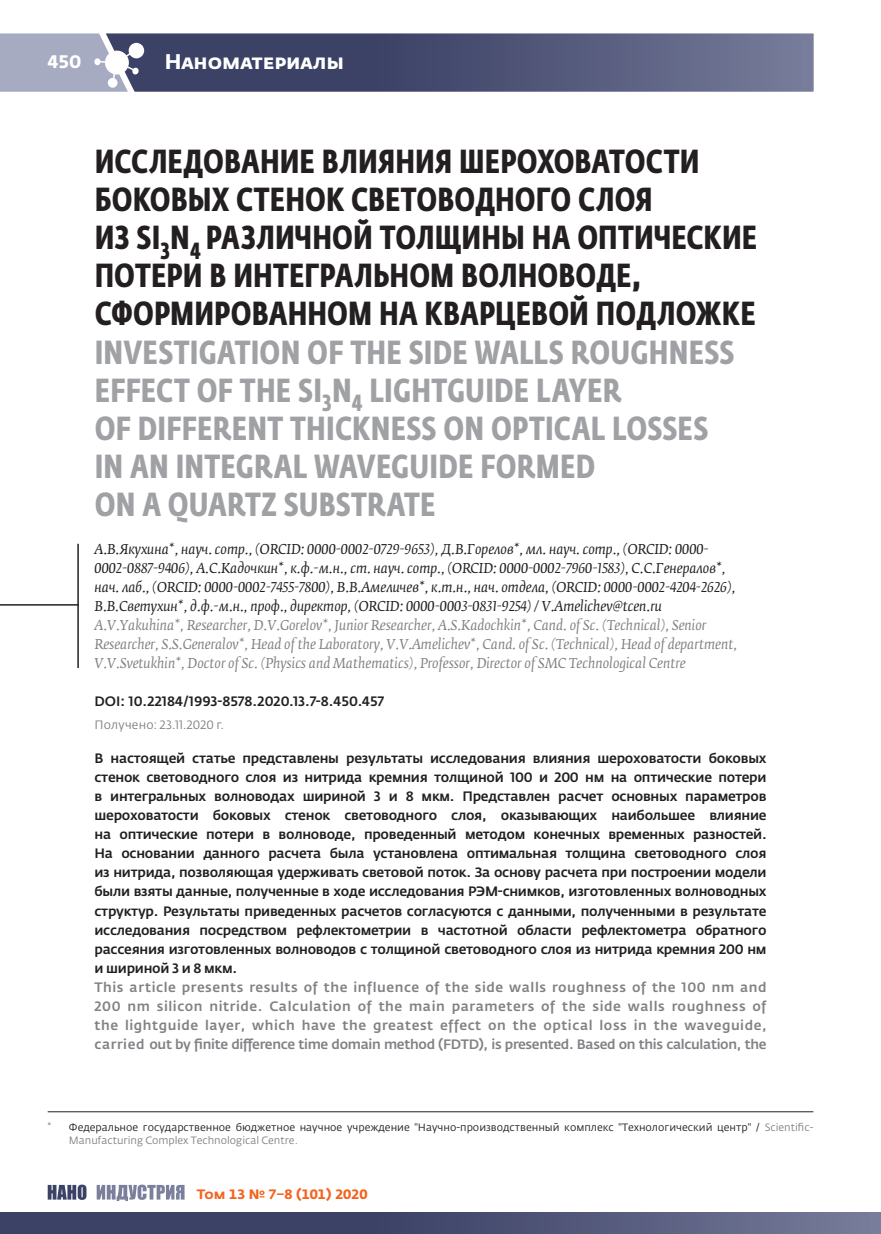
<style>
.page{position:relative;width:881px;height:1234px;background:#fff}
.page>*{position:absolute;margin:0;border:0;box-sizing:border-box;transform-origin:0 0}
.t1{font:700 33px/38.1px "Fedra Sans Cond Pro";color:#231f20}
.t2{font:700 33px/38.1px "Fedra Sans Cond Pro";letter-spacing:.005em;color:#a0a1a5}
.t3{font:700 21px "Fedra Sans Alt Pro";color:#fff}
.t4{font:700 18px "Fedra Sans Alt Pro";color:#fff}
.t5{font:500 13.5px/19px "Fedra Sans Pro";letter-spacing:-.02em;color:#231f20;text-align:justify}
.t6{font:italic 13.5px/19px "Fedra Serif B Pro";color:#231f20}
.t7{font:500 13.5px/19px "Fedra Sans Pro";letter-spacing:-.025em;color:#808285;text-align:justify}
.t8{font:italic 13.5px/19px "Fedra Serif B Pro";color:#808285}
.t9{font:500 13.5px "Fedra Sans Alt Pro";color:#231f20}
.t10{font:700 13.5px "Fedra Sans Alt Pro";color:#f36421}
.t11{font:12px "Fedra Sans Pro";letter-spacing:.015em;color:#808285}
.t12{font:10.5px/12.6px "Fedra Sans Alt Pro";color:#231f20}
.s1{color:#808285}
</style>
<div class="page">
<svg style="left:48px;top:1184px;width:38px;height:15px"></svg>
<svg style="left:97px;top:1184px;width:87px;height:16px"></svg>
<div style="left:0;top:1211px;width:880px;height:22px;background:linear-gradient(to right,#2d3459,#6c7190)"></div>
<svg style="left:0;top:33px;width:813px;height:59px;background:#606585"></svg>
<hr style="left:0;top:604px;width:79px;height:1px;background:#231f20">
<hr style="left:77px;top:543px;width:2px;height:125px;background:#231f20">
<hr style="left:48px;top:1111px;width:765px;height:1px;background:#231f20">
<h3 class="t4" style="left:48px;top:50px;width:35px">450</h3>
<h2 class="t3" style="left:165px;top:48px;width:181px">Наноматериалы</h2>
<h1 class="t1" style="left:95px;top:143px;width:664px">ИССЛЕДОВАНИЕ ВЛИЯНИЯ ШЕРОХОВАТОСТИ БОКОВЫХ СТЕНОК СВЕТОВОДНОГО СЛОЯ<br>ИЗ SI<sub>3</sub>N<sub>4</sub> РАЗЛИЧНОЙ ТОЛЩИНЫ НА ОПТИЧЕСКИЕ ПОТЕРИ В ИНТЕГРАЛЬНОМ ВОЛНОВОДЕ, СФОРМИРОВАННОМ НА КВАРЦЕВОЙ ПОДЛОЖКЕ</h1>
<h1 class="t2" style="left:95px;top:333px;width:641px">INVESTIGATION OF THE SIDE WALLS ROUGHNESS EFFECT OF THE SI<sub>3</sub>N<sub>4</sub> LIGHTGUIDE LAYER<br>OF DIFFERENT THICKNESS ON OPTICAL LOSSES IN AN INTEGRAL WAVEGUIDE FORMED<br>ON A QUARTZ SUBSTRATE</h1>
<p class="t6" style="left:94px;top:539px;width:642px">А.В.Якухина*, науч. сотр., (ORCID: 0000-0002-0729-9653), Д.В.Горелов*, мл. науч. сотр., (ORCID: 0000- 0002-0887-9406), А.С.Кадочкин*, к.ф.-м.н., ст. науч. сотр., (ORCID: 0000-0002-7960-1583), С.С.Генералов*, нач. лаб., (ORCID: 0000-0002-7455-7800), В.В.Амеличев*, к.т.н., нач. отдела, (ORCID: 0000-0002-4204-2626), В.В.Светухин*, д.ф.-м.н., проф., директор, (ORCID: 0000-0003-0831-9254) / V.Amelichev@tcen.ru</p>
<p class="t8" style="left:94px;top:615px;width:644px">A.V.Yakuhina*, Researcher, D.V.Gorelov*, Junior Researcher, A.S.Kadochkin*, Cand. of Sc. (Technical), Senior<br>Researcher, S.S.Generalov*, Head of the Laboratory, V.V.Amelichev*, Cand. of Sc. (Technical), Head of department,<br>V.V.Svetukhin*, Doctor of Sc. (Physics and Mathematics), Professor, Director of SMC Technological Centre</p>
<p class="t9" style="left:94px;top:692px;width:291px">DOI: 10.22184/1993-8578.2020.13.7-8.450.457</p>
<p class="t11" style="left:94px;top:717px;width:131px">Получено: 23.11.2020 г.</p>
<p class="t5" style="left:94px;top:748px;width:673px">В настоящей статье представлены результаты исследования влияния шероховатости боковых стенок световодного слоя из нитрида кремния толщиной 100 и 200 нм на оптические потери в интегральных волноводах шириной 3 и 8 мкм. Представлен расчет основных параметров шероховатости боковых стенок световодного слоя, оказывающих наибольшее влияние на оптические потери в волноводе, проведенный методом конечных временных разностей.<br>На основании данного расчета была установлена оптимальная толщина световодного слоя из нитрида, позволяющая удерживать световой поток. За основу расчета при построении модели были взяты данные, полученные в ходе исследования РЭМ-снимков, изготовленных волноводных структур. Результаты приведенных расчетов согласуются с данными, полученными в результате исследования посредством рефлектометрии в частотной области рефлектометра обратного рассеяния изготовленных волноводов с толщиной световодного слоя из нитрида кремния 200 нм и шириной 3 и 8 мкм.</p>
<p class="t7" style="left:94px;top:977px;width:673px">This article presents results of the influence of the side walls roughness of the 100 nm and 200 nm silicon nitride. Calculation of the main parameters of the side walls roughness of the lightguide layer, which have the greatest effect on the optical loss in the waveguide, carried out by finite difference time domain method (FDTD), is presented. Based on this calculation, the</p>
<p class="t12" style="left:69px;top:1120px;width:745px;text-indent:-21px"><sup>*</sup> Федеральное государственное бюджетное научное учреждение "Научно-производственный комплекс "Технологический центр" / <span class="s1">Scientific-<br>Manufacturing Complex Technological Centre.</span></p>
<p class="t10" style="left:197px;top:1185px;width:172px">Том 13 № 7–8 (101) 2020</p>
</div>
